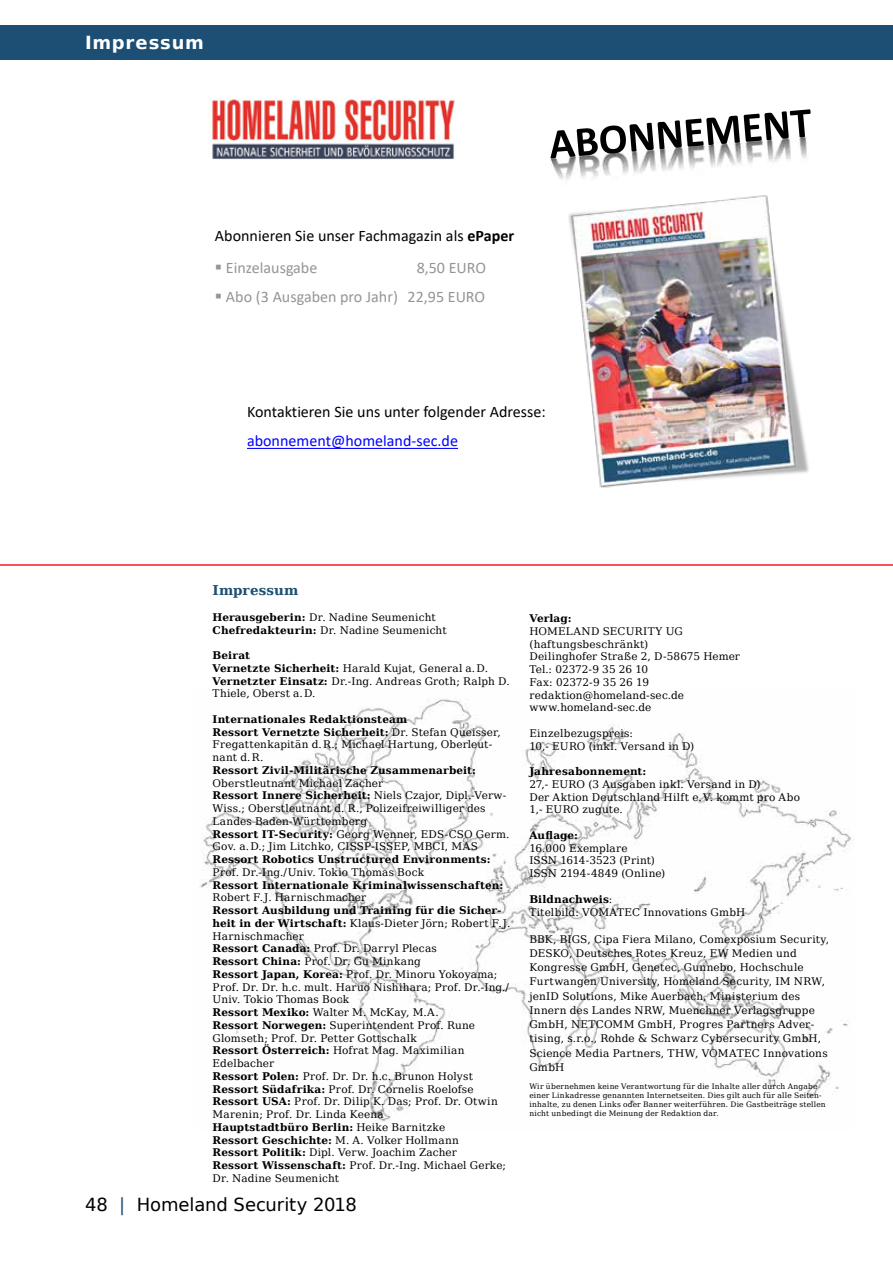
<style>
.page{position:relative;width:893px;height:1263px;background:#fff}
.page>*{position:absolute;margin:0;border:0;box-sizing:border-box;transform-origin:0 0}
.t1{font:18px "Bitstream Vera Sans";letter-spacing:-.005em;color:#000}
.t2{font:700 18px "Bitstream Vera Sans";letter-spacing:.045em;color:#fff}
.t3{font:16.05px "Calibri";color:#000}
.t4{font:16.05px "Calibri";color:#939597}
.t5{font:16.05px "Calibri";color:#00f}
.t6{font:700 13.5px "Bitstream Vera Serif";letter-spacing:.01em;color:#1d4f74}
.t7{font:10.5px/12.8px "Bitstream Vera Serif";letter-spacing:.015em;color:#000}
.t8{font:700 10.5px "Bitstream Vera Serif";letter-spacing:.015em;color:#000}
.t9{font:7.5px/9px "Bitstream Vera Serif";letter-spacing:.025em;color:#000}
.s1{font-weight:700}
.s2{color:#1d4f74}
</style>
<div class="page">
<div style="left:0;top:26px;width:893px;height:34px;background:#1d4f74"></div>
<img style="left:200px;top:699px;width:651px;height:423px">
<hr style="left:0;top:564px;width:893px;height:2px;background:#ed1d24">
<hr style="left:892px;top:4px;width:1px;height:1259px;background:#fff">
<svg style="left:892px;top:25px;width:1px;height:35px"></svg>
<img style="left:211px;top:99px;width:244px;height:60px">
<svg style="left:247px;top:448px;width:211px;height:1px"></svg>
<img style="left:550px;top:156px;width:256px;height:24px">
<svg style="left:551px;top:109px;width:260px;height:49px"></svg>
<img style="left:568px;top:195px;width:241px;height:293px">
<h1 class="t2" style="left:85px;top:33px;width:120px">Impressum</h1>
<h2 class="t3" style="left:215px;top:225px;width:301px">Abonnieren Sie unser Fachmagazin als <span class="s1">ePaper</span></h2>
<h2 class="t4" style="left:215px;top:256px;width:104px">▪ Einzelausgabe</h2>
<h2 class="t4" style="left:417px;top:256px;width:71px">8,50 EURO</h2>
<h2 class="t4" style="left:215px;top:285px;width:272px">▪ Abo (3 Ausgaben pro Jahr) 22,95 EURO</h2>
<h2 class="t3" style="left:247px;top:401px;width:300px">Kontaktieren Sie uns unter folgender Adresse:</h2>
<h2 class="t5" style="left:247px;top:430px;width:212px">abonnement@homeland-sec.de</h2>
<p class="t6" style="left:213px;top:583px;width:87px">Impressum</p>
<p class="t7" style="left:213px;top:611px;width:235px"><span class="s1">Herausgeberin:</span> Dr. Nadine Seumenicht<br><span class="s1">Chefredakteurin:</span> Dr. Nadine Seumenicht</p>
<p class="t7" style="left:213px;top:649px;width:299px"><span class="s1">Beirat<br>Vernetzte Sicherheit:</span> Harald Kujat, General a.D.<br><span class="s1">Vernetzter Einsatz:</span> Dr.-Ing. Andreas Groth; Ralph D.<br>Thiele, Oberst a.D.</p>
<p class="t7" style="left:213px;top:713px;width:290px"><span class="s1">Internationales Redaktionsteam<br>Ressort Vernetzte Sicherheit:</span> Dr. Stefan Queisser, Fregattenkapitän d.R.; Michael Hartung, Oberleut&shy;nant d.R.</p>
<p class="t8" style="left:213px;top:764px;width:265px">Ressort Zivil-Militärische Zusammenarbeit:</p>
<p class="t7" style="left:213px;top:777px;width:299px">Oberstleutnant Michael Zacher<br><span class="s1">Ressort Innere Sicherheit:</span> Niels Czajor, Dipl.-Verw-Wiss.; Oberstleutnant d. R., Polizeifreiwilliger des Landes Baden-Württemberg<br><span class="s1">Ressort IT-Security:</span> Georg Wenner, EDS-CSO Germ.<br>Gov. a.D.; Jim Litchko, CISSP-ISSEP, MBCI, MAS</p>
<p class="t8" style="left:213px;top:853px;width:280px">Ressort Robotics Unstructured Environments:</p>
<p class="t7" style="left:213px;top:866px;width:213px">Prof. Dr.-Ing./Univ. Tokio Thomas Bock</p>
<p class="t8" style="left:213px;top:879px;width:292px">Ressort Internationale Kriminalwissenschaften:</p>
<p class="t7" style="left:213px;top:891px;width:155px">Robert F.J. Harnischmacher</p>
<p class="t7" style="left:213px;top:904px;width:299px"><span class="s1">Ressort Ausbildung und Training für die Sicher&shy;heit in der Wirtschaft:</span> Klaus-Dieter Jörn; Robert F.J.<br>Harnischmacher<br><span class="s1">Ressort Canada:</span> Prof. Dr. Darryl Plecas<br><span class="s1">Ressort China:</span> Prof. Dr. Gu Minkang<br><span class="s1">Ressort Japan, Korea:</span> Prof. Dr. Minoru Yokoyama; Prof. Dr. Dr. h.c. mult. Haruo Nishihara; Prof. Dr.-Ing./ Univ. Tokio Thomas Bock<br><span class="s1">Ressort Mexiko:</span> Walter M. McKay, M.A.<br><span class="s1">Ressort Norwegen:</span> Superintendent Prof. Rune Glomseth; Prof. Dr. Petter Gottschalk<br><span class="s1">Ressort Österreich:</span> Hofrat Mag. Maximilian Edelbacher<br><span class="s1">Ressort Polen:</span> Prof. Dr. Dr. h.c. Brunon Holyst <span class="s1">Ressort Südafrika:</span> Prof. Dr. Cornelis Roelofse <span class="s1">Ressort USA:</span> Prof. Dr. Dilip K. Das; Prof. Dr. Otwin Marenin; Prof. Dr. Linda Keena<br><span class="s1">Hauptstadtbüro Berlin:</span> Heike Barnitzke<br><span class="s1">Ressort Geschichte:</span> M. A. Volker Hollmann<br><span class="s1">Ressort Politik:</span> Dipl. Verw. Joachim Zacher<br><span class="s1">Ressort Wissenschaft:</span> Prof. Dr.-Ing. Michael Gerke; Dr. Nadine Seumenicht</p>
<p class="t8" style="left:529px;top:612px;width:44px">Verlag:</p>
<p class="t7" style="left:529px;top:625px;width:212px">HOMELAND SECURITY UG (haftungsbeschränkt)<br>Deilinghofer Straße 2, D-58675 Hemer<br>Tel.: 02372-9 35 26 10<br>Fax: 02372-9 35 26 19 redaktion@homeland-sec.de www.homeland-sec.de</p>
<p class="t7" style="left:529px;top:727px;width:166px">Einzelbezugspreis:<br>10,- EURO (inkl. Versand in D)</p>
<p class="t8" style="left:529px;top:765px;width:118px">Jahresabonnement:</p>
<p class="t7" style="left:529px;top:778px;width:272px">27,- EURO (3 Ausgaben inkl. Versand in D)<br>Der Aktion Deutschland Hilft e.V. kommt pro Abo<br>1,- EURO zugute.</p>
<p class="t8" style="left:529px;top:829px;width:50px">Auflage:</p>
<p class="t7" style="left:529px;top:842px;width:137px">16.000 Exemplare<br>ISSN 1614-3523 (Print)<br>ISSN 2194-4849 (Online)</p>
<p class="t7" style="left:529px;top:893px;width:217px"><span class="s1">Bildnachweis</span>:<br>Titelbild: VOMATEC Innovations GmbH</p>
<p class="t7" style="left:529px;top:932px;width:301px;line-height:14.2px">BBK, BIGS, Cipa Fiera Milano, Comexposium Security, DESKO, Deutsches Rotes Kreuz, EW Medien und Kongresse GmbH, Genetec, Gunnebo, Hochschule Furtwangen University, Homeland Security, IM NRW, jenID Solutions, Mike Auerbach, Ministerium des Innern des Landes NRW, Muenchner Verlagsgruppe GmbH, NETCOMM GmbH, Progres Partners Adver&shy;tising, s.r.o., Rohde &amp; Schwarz Cybersecurity GmbH, Science Media Partners, THW, VOMATEC Innovations GmbH</p>
<p class="t9" style="left:529px;top:1082px;width:298px">Wir übernehmen keine Verantwortung für die Inhalte aller durch Angabe einer Linkadresse genannten Internetseiten. Dies gilt auch für alle Seiten&shy;inhalte, zu denen Links oder Banner weiterführen. Die Gastbeiträge stellen nicht unbedingt die Meinung der Redaktion dar.</p>
<h1 class="t1" style="left:85px;top:1194px;width:273px">48 <span class="s2">|</span> Homeland Security 2018</h1>
</div>
